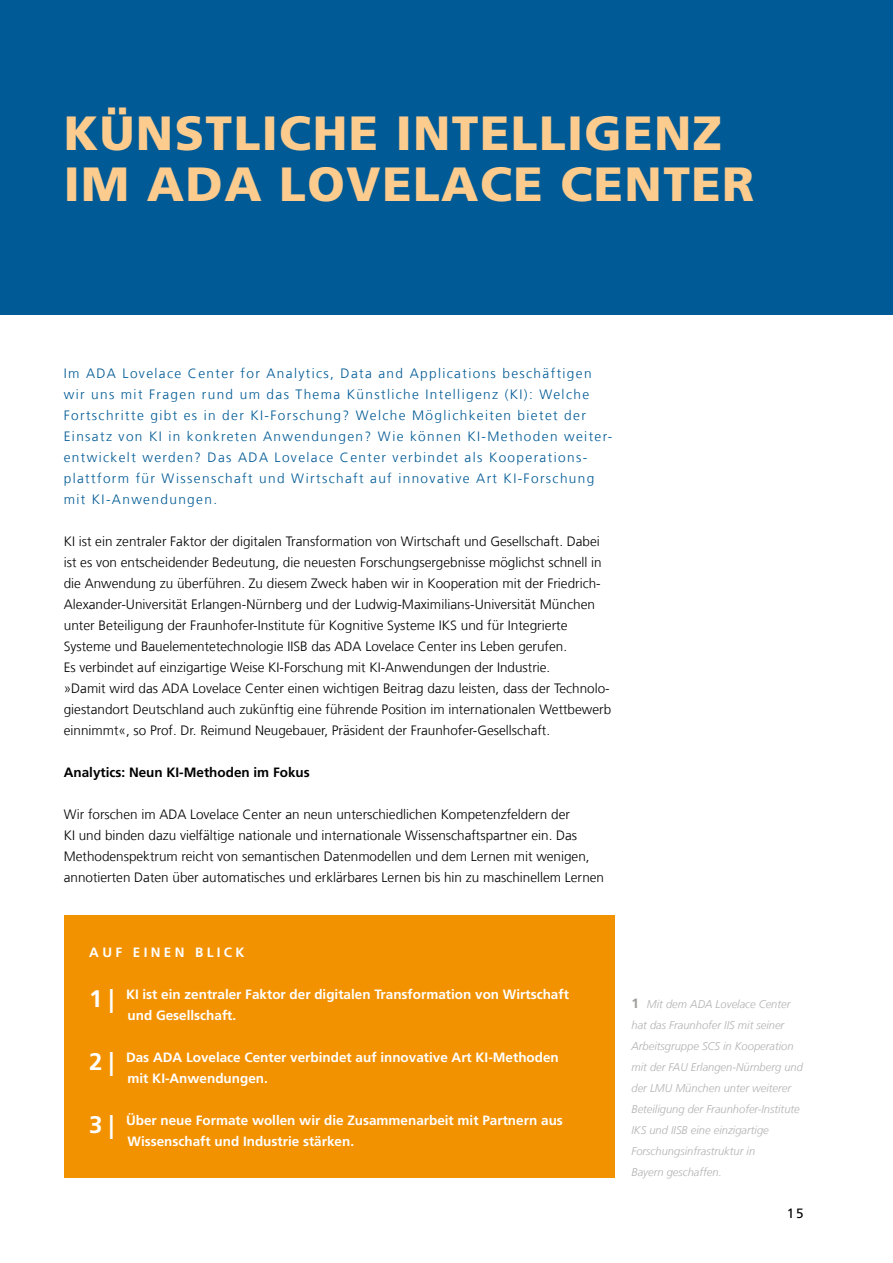
<style>
.page{position:relative;width:893px;height:1263px;background:#fff}
.page>*{position:absolute;margin:0;border:0;box-sizing:border-box;transform-origin:0 0}
.t1{font:900 48px/51px "Frutiger LT Com";letter-spacing:.03em;color:#fccb8e}
.t2{font:300 13.5px/21px "Frutiger LT Com";color:#000}
.t3{font:300 13.5px/21px "Frutiger LT Com";letter-spacing:.1em;color:#005a95}
.t4{font:700 13.5px/21px "Frutiger LT Com";color:#fff}
.t5{font:700 13.5px "Frutiger LT Com";color:#000}
.t6{font:700 13.5px "Frutiger LT Com";letter-spacing:.25em;color:#fff}
.t7{font:13.5px "Frutiger LT Com";color:#000}
.t8{font:italic 300 11.25px/21px "Frutiger LT Com";color:#b3b2b2}
.s1{font-size:24px}
.s2{font-weight:700;font-style:normal;font-size:13.5px;color:#9d9d9c}
</style>
<div class="page">
<div style="left:0;top:0;width:893px;height:315px;background:#005a95"></div>
<div style="left:64px;top:916px;width:550px;height:262px;background:#f39200"></div>
<h1 class="t1" style="left:64px;top:108px;width:692px">KÜNSTLICHE INTELLIGENZ<br>IM ADA LOVELACE CENTER</h1>
<p class="t3" style="left:64px;top:363px;width:550px">Im ADA Lovelace Center for Analytics, Data and Applications beschäftigen wir uns mit Fragen rund um das Thema Künstliche Intelligenz (KI): Welche Fortschritte gibt es in der KI-Forschung? Welche Möglichkeiten bietet der Einsatz von KI in konkreten Anwendungen? Wie können KI-Methoden weiter&shy;entwickelt werden? Das ADA Lovelace Center verbindet als Kooperations&shy;plattform für Wissenschaft und Wirtschaft auf innovative Art KI-Forschung mit KI-Anwendungen.</p>
<p class="t2" style="left:64px;top:531px;width:549px">KI ist ein zentraler Faktor der digitalen Transformation von Wirtschaft und Gesellschaft. Dabei ist es von entscheidender Bedeutung, die neuesten Forschungsergebnisse möglichst schnell in die Anwendung zu überführen. Zu diesem Zweck haben wir in Kooperation mit der Friedrich-Alexander-Universität Erlangen-Nürnberg und der Ludwig-Maximilians-Universität München unter Beteiligung der Fraunhofer-Institute für Kognitive Systeme IKS und für Integrierte Systeme und Bauelementetechnologie IISB das ADA Lovelace Center ins Leben gerufen.<br>Es verbindet auf einzigartige Weise KI-Forschung mit KI-Anwendungen der Industrie.<br>»Damit wird das ADA Lovelace Center einen wichtigen Beitrag dazu leisten, dass der Technolo&shy;giestandort Deutschland auch zukünftig eine führende Position im internationalen Wettbewerb einnimmt«, so Prof. Dr. Reimund Neugebauer, Präsident der Fraunhofer-Gesellschaft.</p>
<p class="t5" style="left:64px;top:764px;width:248px">Analytics: Neun KI-Methoden im Fokus</p>
<p class="t2" style="left:64px;top:804px;width:542px">Wir forschen im ADA Lovelace Center an neun unterschiedlichen Kompetenzfeldern der<br>KI und binden dazu vielfältige nationale und internationale Wissenschaftspartner ein. Das Methodenspektrum reicht von semantischen Datenmodellen und dem Lernen mit wenigen, annotierten Daten über automatisches und erklärbares Lernen bis hin zu maschinellem Lernen</p>
<p class="t6" style="left:89px;top:945px;width:157px">AUF EINEN BLICK</p>
<p class="t4" style="left:128px;top:984px;width:443px;text-indent:-38px"><span class="s1">1 |</span> KI ist ein zentraler Faktor der digitalen Transformation von Wirtschaft und Gesellschaft.</p>
<p class="t4" style="left:128px;top:1047px;width:433px;text-indent:-38px"><span class="s1">2 |</span> Das ADA Lovelace Center verbindet auf innovative Art KI-Methoden mit KI-Anwendungen.</p>
<p class="t4" style="left:128px;top:1110px;width:437px;text-indent:-38px"><span class="s1">3 |</span> Über neue Formate wollen wir die Zusammenarbeit mit Partnern aus<br>Wissenschaft und Industrie stärken.</p>
<p class="t8" style="left:631px;top:993px;width:173px"><span class="s2">1</span> Mit dem ADA Lovelace Center hat das Fraunhofer IIS mit seiner<br>Arbeitsgruppe SCS in Kooperation mit der FAU Erlangen-Nürnberg und der LMU München unter weiterer<br>Beteiligung der Fraunhofer-Institute<br>IKS und IISB eine einzigartige<br>Forschungsinfrastruktur in<br>Bayern geschaffen.</p>
<p class="t7" style="left:787px;top:1205px;width:18px">15</p>
</div>
